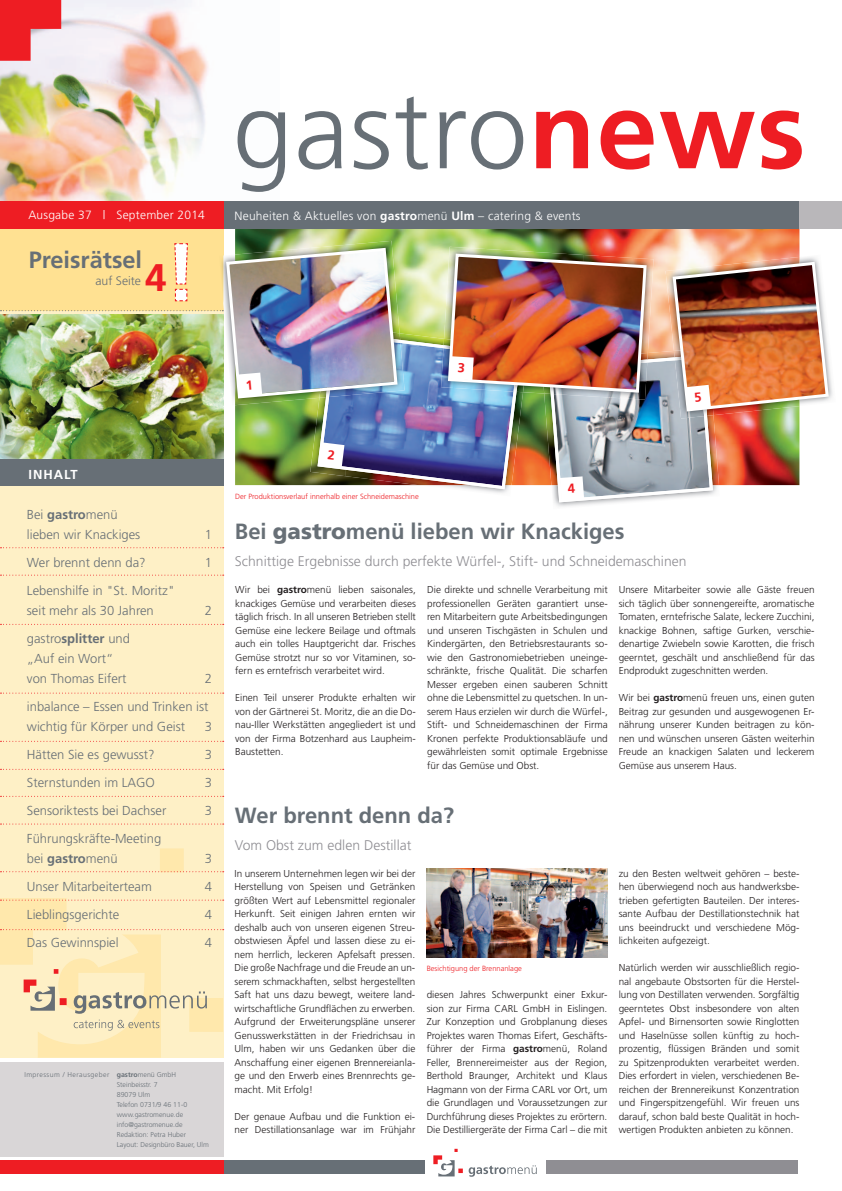
<style>
.page{position:relative;width:842px;height:1191px;background:#fff}
.page>*{position:absolute;margin:0;border:0;box-sizing:border-box;transform-origin:0 0}
.t1{font:300 109.4px "Frutiger";letter-spacing:.01em;color:#676f76}
.t2{font:700 38.4px "Frutiger";color:#ee1d23}
.t3{font:700 23.5px "Frutiger";color:#676f76}
.t4{font:700 22px "Frutiger";color:#676f76}
.t5{font:300 14px "Frutiger";color:#8f8e93}
.t6{font:300 13px/20px "Frutiger";color:#676f76}
.t7{font:700 13px "Frutiger";letter-spacing:.08em;color:#fff}
.t8{font:300 12.3px "Frutiger";color:#676f76}
.t9{font:300 12px "Frutiger";letter-spacing:.02em;color:#fff}
.t10{font:300 10px/13.5px "Frutiger";color:#231f20;text-align:justify}
.t11{font:300 7.5px "Frutiger";color:#ee1d23}
.t12{font:300 7px/10px "Frutiger";color:#676f76}
.s1{font-weight:700;color:#ee1d23}
.s2{font-weight:700}
.s3{font-weight:900}
</style>
<div class="page">
<img style="left:0;top:0;width:842px;height:202px">
<img style="left:235px;top:229px;width:564px;height:14px">
<div style="left:0;top:317px;width:223px;height:740px;background:#fef0c6"></div>
<div style="left:0;top:228px;width:223px;height:83px;background:#ffe192"></div>
<div style="left:0;top:1061px;width:223px;height:95px;background:#d9d6d7"></div>
<div style="left:0;top:202px;width:799px;height:27px;background:#676f76"></div>
<div style="left:799px;top:202px;width:43px;height:27px;background:#b9b7ba"></div>
<div style="left:160px;top:848px;width:24px;height:24px;background:#ffe8ac"></div>
<svg style="left:0;top:574px;width:224px;height:1px"></svg>
<svg style="left:0;top:547px;width:224px;height:1px"></svg>
<svg style="left:0;top:624px;width:224px;height:1px"></svg>
<svg style="left:0;top:692px;width:224px;height:1px"></svg>
<svg style="left:0;top:769px;width:224px;height:1px"></svg>
<svg style="left:0;top:796px;width:224px;height:1px"></svg>
<svg style="left:0;top:823px;width:224px;height:1px"></svg>
<svg style="left:0;top:871px;width:224px;height:1px"></svg>
<svg style="left:0;top:898px;width:224px;height:159px"></svg>
<div style="left:0;top:202px;width:223px;height:27px;background:#ee1d23"></div>
<img style="left:427px;top:869px;width:180px;height:89px">
<svg style="left:0;top:0;width:61px;height:61px;background:#ee5359"></svg>
<div style="left:223px;top:1160px;width:202px;height:14px;background:#676f76"></div>
<div style="left:547px;top:1160px;width:251px;height:14px;background:#8f8e93"></div>
<div style="left:0;top:1160px;width:223px;height:14px;background:#ee1d23"></div>
<svg style="left:469px;top:1165px;width:68px;height:11px"></svg>
<svg style="left:433px;top:1148px;width:30px;height:28px"></svg>
<img style="left:554px;top:502px;width:65px;height:5px">
<img style="left:830px;top:372px;width:3px;height:27px">
<img style="left:235px;top:241px;width:165px;height:2px">
<svg style="left:0;top:741px;width:224px;height:1px"></svg>
<img style="left:0;top:243px;width:830px;height:259px">
<p class="t9" style="left:28px;top:208px;width:178px">Ausgabe 37 | September 2014</p>
<h3 class="t3" style="left:29px;top:246px;width:115px">Preisrätsel</h3>
<p class="t8" style="left:95px;top:273px;width:47px">auf Seite</p>
<h2 class="t2" style="left:145px;top:255px;width:23px">4</h2>
<h1 class="t1" style="left:232px;top:69px;width:575px">gastro<span class="s1">news</span></h1>
<p class="t9" style="left:235px;top:209px;width:347px">Neuheiten &amp; Aktuelles von <span class="s2">gastro</span>menü <span class="s2">Ulm</span> – catering &amp; events</p>
<h3 class="t7" style="left:28px;top:467px;width:51px">INHALT</h3>
<h3 class="t6" style="left:27px;top:504px;width:115px">Bei <span class="s2">gastro</span>menü lieben wir Knackiges</h3>
<h3 class="t6" style="left:205px;top:524px;width:9px">1</h3>
<h3 class="t6" style="left:27px;top:552px;width:120px">Wer brennt denn da?</h3>
<h3 class="t6" style="left:205px;top:552px;width:9px">1</h3>
<h3 class="t6" style="left:27px;top:580px;width:150px">Lebenshilfe in "St. Moritz" seit mehr als 30 Jahren</h3>
<h3 class="t6" style="left:205px;top:600px;width:9px">2</h3>
<h3 class="t6" style="left:27px;top:628px;width:105px">gastro<span class="s2">splitter</span> und „Auf ein Wort“ von Thomas Eifert</h3>
<h3 class="t6" style="left:27px;top:664px;width:187px;line-height:28px;text-align:right">2<br>inbalance – Essen und Trinken ist</h3>
<h3 class="t6" style="left:27px;top:716px;width:160px">wichtig für Körper und Geist</h3>
<h3 class="t6" style="left:205px;top:716px;width:9px">3</h3>
<h3 class="t6" style="left:27px;top:744px;width:129px">Hätten Sie es gewusst?</h3>
<h3 class="t6" style="left:205px;top:744px;width:9px">3</h3>
<h3 class="t6" style="left:27px;top:772px;width:130px">Sternstunden im LAGO</h3>
<h3 class="t6" style="left:205px;top:772px;width:9px">3</h3>
<h3 class="t6" style="left:27px;top:800px;width:141px">Sensoriktests bei Dachser</h3>
<h3 class="t6" style="left:205px;top:800px;width:9px">3</h3>
<h3 class="t6" style="left:27px;top:828px;width:136px">Führungskräfte-Meeting bei <span class="s2">gastro</span>menü</h3>
<h3 class="t6" style="left:205px;top:848px;width:9px">3</h3>
<h3 class="t6" style="left:27px;top:876px;width:126px">Unser Mitarbeiterteam</h3>
<h3 class="t6" style="left:205px;top:876px;width:9px">4</h3>
<h3 class="t6" style="left:27px;top:904px;width:94px">Lieblingsgerichte</h3>
<h3 class="t6" style="left:205px;top:904px;width:9px">4</h3>
<h3 class="t6" style="left:27px;top:932px;width:93px">Das Gewinnspiel</h3>
<h3 class="t6" style="left:205px;top:932px;width:9px">4</h3>
<p class="t12" style="left:117px;top:1069px;width:94px;text-indent:-92px">Impressum / Herausgeber <span class="s2">gastro</span>menü GmbH<br>Steinbeisstr. 7<br>89079 Ulm<br>Telefon 0731/9 46 11-0 www.gastromenue.de info@gastromenue.de<br>Redaktion: Petra Huber<br>Layout: Designbüro Bauer, Ulm</p>
<p class="t11" style="left:235px;top:492px;width:185px">Der Produktionsverlauf innerhalb einer Schneidemaschine</p>
<h3 class="t4" style="left:235px;top:518px;width:391px">Bei <span class="s3">gastro</span>menü lieben wir Knackiges</h3>
<h3 class="t5" style="left:235px;top:553px;width:453px">Schnittige Ergebnisse durch perfekte Würfel-, Stift- und Schneidemaschinen</h3>
<p class="t10" style="left:235px;top:583px;width:182px">Wir bei <span class="s2">gastro</span>menü lieben saisonales, knackiges Gemüse und verarbeiten dieses täglich frisch. In all unseren Betrieben stellt Gemüse eine leckere Beilage und oftmals auch ein tolles Hauptgericht dar. Frisches Gemüse strotzt nur so vor Vitaminen, so&shy;fern es erntefrisch verarbeitet wird.</p>
<p class="t10" style="left:235px;top:691px;width:182px">Einen Teil unserer Produkte erhalten wir von der Gärtnerei St. Moritz, die an die Do&shy;nau-Iller Werkstätten angegliedert ist und von der Firma Botzenhard aus Laupheim-Baustetten.</p>
<p class="t10" style="left:427px;top:583px;width:182px">Die direkte und schnelle Verarbeitung mit professionellen Geräten garantiert unse&shy;ren Mitarbeitern gute Arbeitsbedingungen und unseren Tischgästen in Schulen und Kindergärten, den Betriebsrestaurants so&shy;wie den Gastronomiebetrieben uneinge&shy;schränkte, frische Qualität. Die scharfen Messer ergeben einen sauberen Schnitt ohne die Lebensmittel zu quetschen. In un&shy;serem Haus erzielen wir durch die Würfel-, Stift- und Schneidemaschinen der Firma Kronen perfekte Produktionsabläufe und gewährleisten somit optimale Ergebnisse für das Gemüse und Obst.</p>
<p class="t10" style="left:619px;top:583px;width:197px">Unsere Mitarbeiter sowie alle Gäste freuen sich täglich über sonnengereifte, aromatische Tomaten, erntefrische Salate, leckere Zucchini, knackige Bohnen, saftige Gurken, verschie&shy;denartige Zwiebeln sowie Karotten, die frisch geerntet, geschält und anschließend für das Endprodukt zugeschnitten werden.</p>
<p class="t10" style="left:619px;top:691px;width:197px">Wir bei <span class="s2">gastro</span>menü freuen uns, einen guten Beitrag zur gesunden und ausgewogenen Er&shy;nährung unserer Kunden beitragen zu kön&shy;nen und wünschen unseren Gästen weiterhin Freude an knackigen Salaten und leckerem Gemüse aus unserem Haus.</p>
<h3 class="t4" style="left:235px;top:802px;width:221px">Wer brennt denn da?</h3>
<h3 class="t5" style="left:235px;top:837px;width:178px">Vom Obst zum edlen Destillat</h3>
<p class="t10" style="left:235px;top:866px;width:182px">In unserem Unternehmen legen wir bei der Herstellung von Speisen und Getränken größten Wert auf Lebensmittel regionaler Herkunft. Seit einigen Jahren ernten wir deshalb auch von unseren eigenen Streu&shy;obstwiesen Äpfel und lassen diese zu ei&shy;nem herrlich, leckeren Apfelsaft pressen.<br>Die große Nachfrage und die Freude an un&shy;serem schmackhaften, selbst hergestellten Saft hat uns dazu bewegt, weitere land&shy;wirtschaftliche Grundflächen zu erwerben.<br>Aufgrund der Erweiterungspläne unserer Genusswerkstätten in der Friedrichsau in Ulm, haben wir uns Gedanken über die Anschaffung einer eigenen Brennereianla&shy;ge und den Erwerb eines Brennrechts ge&shy;macht. Mit Erfolg!</p>
<p class="t10" style="left:235px;top:1109px;width:182px">Der genaue Aufbau und die Funktion ei&shy;ner Destillationsanlage war im Frühjahr</p>
<p class="t11" style="left:427px;top:964px;width:97px">Besichtigung der Brennanlage</p>
<p class="t10" style="left:427px;top:988px;width:182px">diesen Jahres Schwerpunkt einer Exkur&shy;sion zur Firma CARL GmbH in Eislingen.<br>Zur Konzeption und Grobplanung dieses Projektes waren Thomas Eifert, Geschäfts&shy;führer der Firma <span class="s2">gastro</span>menü, Roland Feller, Brennereimeister aus der Region, Berthold Braunger, Architekt und Klaus Hagmann von der Firma CARL vor Ort, um die Grundlagen und Voraussetzungen zur Durchführung dieses Projektes zu erörtern.<br>Die Destilliergeräte der Firma Carl – die mit</p>
<p class="t10" style="left:619px;top:866px;width:182px">zu den Besten weltweit gehören – beste&shy;hen überwiegend noch aus handwerksbe&shy;trieben gefertigten Bauteilen. Der interes&shy;sante Aufbau der Destillationstechnik hat uns beeindruckt und verschiedene Mög&shy;lichkeiten aufgezeigt.</p>
<p class="t10" style="left:619px;top:961px;width:182px">Natürlich werden wir ausschließlich regio&shy;nal angebaute Obstsorten für die Herstel&shy;lung von Destillaten verwenden. Sorgfältig geerntetes Obst insbesondere von alten Apfel- und Birnensorten sowie Ringlotten und Haselnüsse sollen künftig zu hoch&shy;prozentig, flüssigen Bränden und somit zu Spitzenprodukten verarbeitet werden.<br>Dies erfordert in vielen, verschiedenen Be&shy;reichen der Brennereikunst Konzentration und Fingerspitzengefühl. Wir freuen uns darauf, schon bald beste Qualität in hoch&shy;wertigen Produkten anbieten zu können.</p>
</div>
